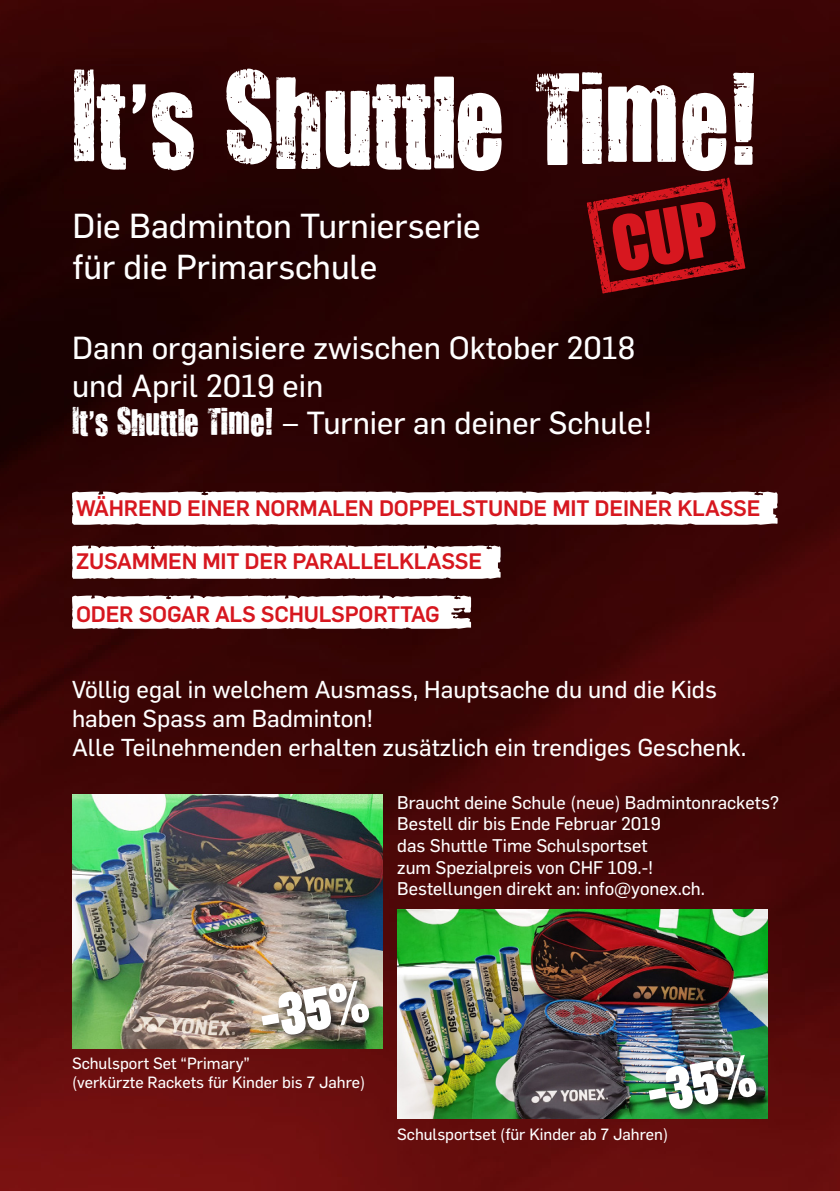
<style>
.page{position:relative;width:840px;height:1191px;background:#fff}
.page>*{position:absolute;margin:0;border:0;box-sizing:border-box;transform-origin:0 0}
.t1{font:107px "You Are Loved";color:#fff}
.t2{font:51.8px "Pressuru";color:#fff}
.t3{font:34px "Flama Basic";color:#fff}
.t4{font:31.4px "Flama Basic";color:#fff}
.t5{font:24px "Flama Basic";color:#fff}
.t6{font:500 22px "Flama";letter-spacing:-.01em;color:#d7171f}
.t7{font:18px "Flama Basic";color:#fff}
.t8{font:16px "Flama Basic";color:#fff}
.s1{font-family:"You Are Loved"}
</style>
<div class="page">
<img style="left:0;top:0;width:839px;height:1191px">
<img style="left:397px;top:909px;width:370px;height:209px">
<img style="left:72px;top:794px;width:310px;height:254px">
<svg style="left:72px;top:595px;width:399px;height:34px"></svg>
<div style="left:259px;top:979px;width:120px;height:65px;background:#231f20;opacity:.75"></div>
<div style="left:646px;top:1053px;width:120px;height:66px;background:#231f20;opacity:.75"></div>
<svg style="left:72px;top:491px;width:705px;height:34px"></svg>
<svg style="left:72px;top:545px;width:428px;height:34px"></svg>
<svg style="left:586px;top:178px;width:159px;height:115px"></svg>
<p class="t1" style="left:71px;top:47px;width:688px">It’s Shuttle Time!</p>
<p class="t3" style="left:73px;top:206px;width:409px">Die Badminton Turnierserie</p>
<p class="t3" style="left:73px;top:247px;width:306px">für die Primarschule</p>
<p class="t4" style="left:72px;top:329px;width:564px">Dann organisiere zwischen Oktober 2018</p>
<p class="t4" style="left:72px;top:367px;width:252px">und April 2019 ein</p>
<p class="t4" style="left:72px;top:404px;width:581px"><span class="s1">It’s Shuttle Time!</span> – Turnier an deiner Schule!</p>
<p class="t6" style="left:76px;top:492px;width:685px">WÄHREND EINER NORMALEN DOPPELSTUNDE MIT DEINER KLASSE</p>
<p class="t6" style="left:76px;top:545px;width:407px">ZUSAMMEN MIT DER PARALLELKLASSE</p>
<p class="t6" style="left:76px;top:598px;width:365px">ODER SOGAR ALS SCHULSPORTTAG</p>
<p class="t5" style="left:72px;top:675px;width:646px">Völlig egal in welchem Ausmass, Hauptsache du und die Kids</p>
<p class="t5" style="left:72px;top:704px;width:303px">haben Spass am Badminton!</p>
<p class="t5" style="left:72px;top:733px;width:675px">Alle Teilnehmenden erhalten zusätzlich ein trendiges Geschenk.</p>
<p class="t7" style="left:397px;top:791px;width:383px">Braucht deine Schule (neue) Badmintonrackets?</p>
<p class="t7" style="left:397px;top:813px;width:265px">Bestell dir bis Ende Februar 2019</p>
<p class="t7" style="left:397px;top:835px;width:252px">das Shuttle Time Schulsportset</p>
<p class="t7" style="left:397px;top:856px;width:257px">zum Spezialpreis von CHF 109.-!</p>
<p class="t7" style="left:397px;top:878px;width:309px">Bestellungen direkt an: info@yonex.ch.</p>
<p class="t2" style="left:254px;top:979px;width:110px;rotate:-10deg">-35%</p>
<p class="t8" style="left:72px;top:1053px;width:179px">Schulsport Set “Primary”</p>
<p class="t8" style="left:72px;top:1072px;width:295px">(verkürzte Rackets für Kinder bis 7 Jahre)</p>
<p class="t2" style="left:640px;top:1054px;width:110px;rotate:-10deg">-35%</p>
<p class="t8" style="left:397px;top:1124px;width:272px">Schulsportset (für Kinder ab 7 Jahren)</p>
</div>
